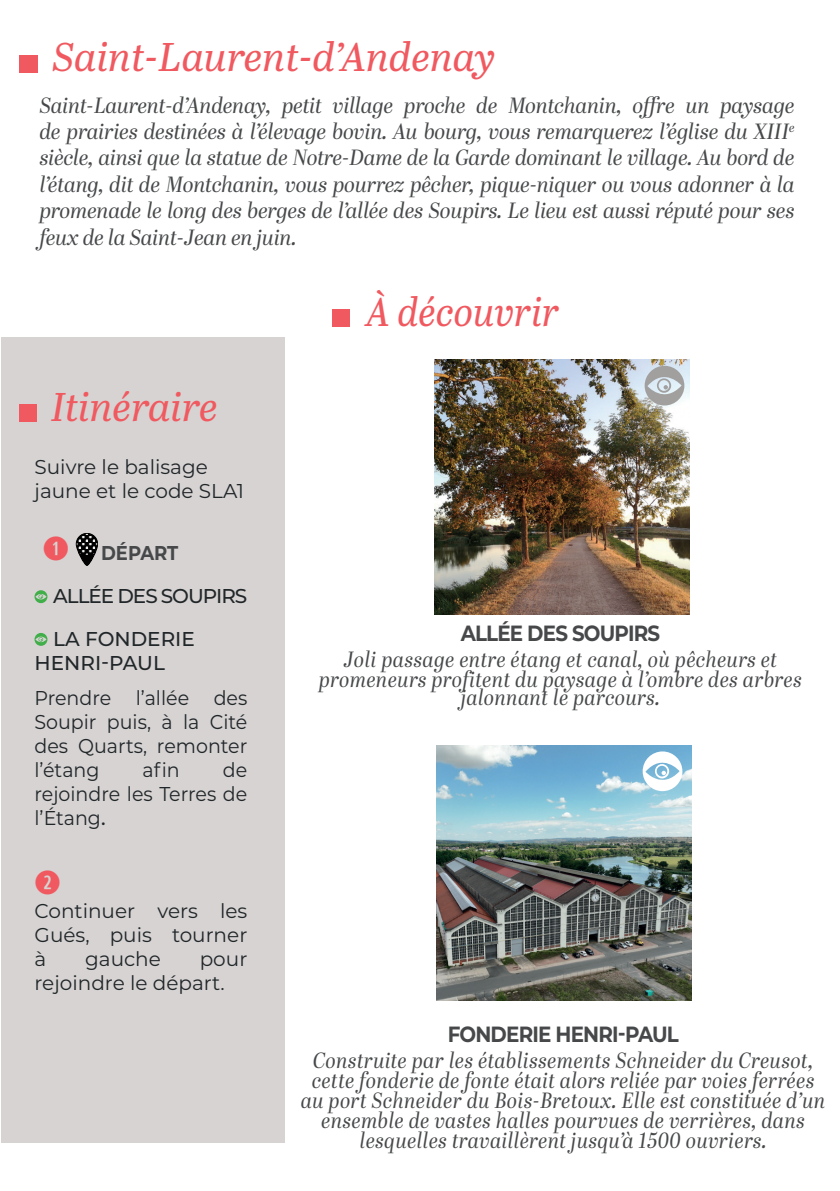
<style>
.page{position:relative;width:840px;height:1191px;background:#fff}
.page>*{position:absolute;margin:0;border:0;box-sizing:border-box;transform-origin:0 0}
.t1{font:italic 40px "Abril Text";color:#f0595f}
.t2{font:italic 40px "Abril Text";color:#f0595f;scale:.93 1}
.t3{font:italic 22px/26.4px "Abril Display";letter-spacing:.03em;color:#46484a;text-align:justify;scale:.95 1}
.t4{font:italic 22px/20px "Abril Display";letter-spacing:.03em;color:#46484a;text-align:center;scale:.9 1}
.t5{font:700 22px "Montserrat";letter-spacing:-.04em;color:#46484a;scale:.9 1}
.t6{font:20px/24px "Montserrat";color:#212629}
.t7{font:20px/24px "Montserrat";color:#212629;text-align:justify;scale:.95 1}
.t8{font:500 20px/42.6px "Montserrat";letter-spacing:-.05em;color:#212629}
.t9{font:500 20px "Montserrat";letter-spacing:-.015em;color:#212629}
.t10{font:700 20px "Montserrat";color:#46484a;scale:.9 1}
.s1{font-weight:500}
</style>
<div class="page">
<div style="left:1px;top:337px;width:283px;height:805px;background:#d6d3d2"></div>
<div style="left:19px;top:55px;width:18px;height:17px;background:#f0595f"></div>
<div style="left:19px;top:404px;width:17px;height:17px;background:#f0595f"></div>
<svg style="left:34px;top:590px;width:13px;height:13px"></svg>
<svg style="left:34px;top:633px;width:13px;height:13px"></svg>
<img style="left:434px;top:360px;width:254px;height:255px">
<svg style="left:644px;top:366px;width:40px;height:39px;background:#b9bdc0"></svg>
<div style="left:76px;top:533px;width:22px;height:33px;border:1px solid #000001;border-radius:11px"></div>
<svg style="left:76px;top:533px;width:22px;height:32px"></svg>
<div style="left:332px;top:309px;width:17px;height:17px;background:#f0595f"></div>
<img style="left:436px;top:745px;width:255px;height:255px">
<svg style="left:642px;top:751px;width:40px;height:40px"></svg>
<h1 class="t1" style="left:53px;top:28px;width:444px">Saint-Laurent-d’Andenay</h1>
<p class="t3" style="left:40px;top:93px;width:795px">Saint-Laurent-d’Andenay, petit village proche de Montchanin, offre un paysage de prairies destinées à l’élevage bovin. Au bourg, vous remarquerez l’église du XIII<sup>e </sup>siècle, ainsi que la statue de Notre-Dame de la Garde dominant le village. Au bord de l’étang, dit de Montchanin, vous pourrez pêcher, pique-niquer ou vous adonner à la promenade le long des berges de l’allée des Soupirs. Le lieu est aussi réputé pour ses feux de la Saint-Jean en juin.</p>
<h1 class="t1" style="left:51px;top:378px;width:168px">Itinéraire</h1>
<p class="t6" style="left:34px;top:454px;width:211px">Suivre le balisage jaune et le code SLA1</p>
<p class="t10" style="left:101px;top:539px;width:87px">DÉPART</p>
<p class="t8" style="left:53px;top:574px;width:196px">ALLÉE DES SOUPIRS<br>LA FONDERIE</p>
<p class="t9" style="left:34px;top:649px;width:132px">HENRI-PAUL</p>
<p class="t7" style="left:34px;top:685px;width:225px">Prendre l’allée des Soupir puis, à la Cité des Quarts, remonter l’étang</p>
<p class="t7" style="left:143px;top:757px;width:41px">afin</p>
<p class="t7" style="left:34px;top:757px;width:225px;text-indent:188px">de rejoindre les Terres de l’Étang<span class="s1">.</span></p>
<p class="t6" style="left:34px;top:898px;width:214px;text-align:justify">Continuer vers les Gués, puis tourner à</p>
<p class="t6" style="left:85px;top:946px;width:77px">gauche</p>
<p class="t6" style="left:34px;top:946px;width:214px;text-indent:165px">pour rejoindre le départ.</p>
<h1 class="t2" style="left:366px;top:283px;width:209px">À découvrir</h1>
<p class="t5" style="left:460px;top:617px;width:223px">ALLÉE DES SOUPIRS</p>
<p class="t4" style="left:319px;top:650px;width:537px">Joli passage entre étang et canal, où pêcheurs et promeneurs profitent du paysage à l’ombre des arbres</p>
<p class="t4" style="left:461px;top:688px;width:222px">jalonnant le parcours.</p>
<p class="t5" style="left:447px;top:1018px;width:258px">FONDERIE HENRI-PAUL</p>
<p class="t4" style="left:301px;top:1051px;width:583px">Construite par les établissements Schneider du Creusot, cette fonderie de fonte était alors reliée par voies ferrées au port Schneider du Bois-Bretoux. Elle est constituée d’un ensemble de vastes halles pourvues de verrières, dans lesquelles travaillèrent jusqu’à 1500 ouvriers.</p>
</div>
